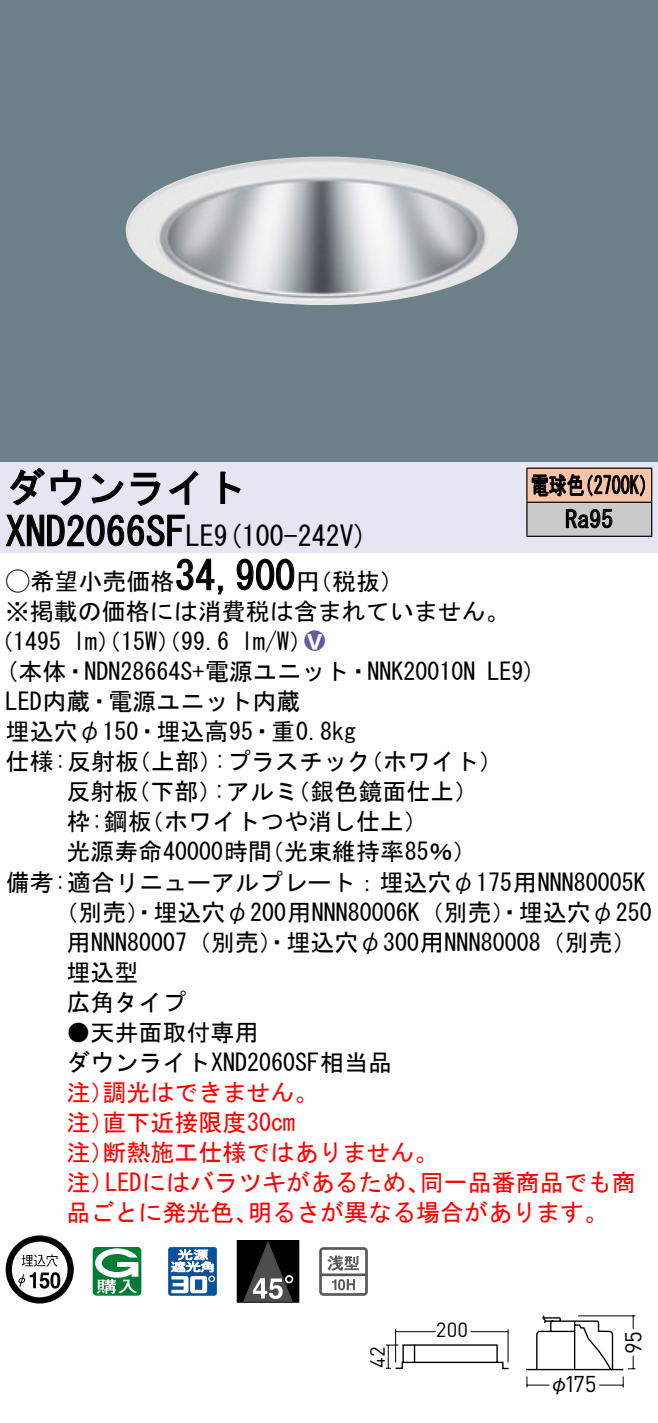
<style>
.page{position:relative;width:658px;height:1423px;background:#fff}
.page>*{position:absolute;margin:0;border:0;box-sizing:border-box;transform-origin:0 0}
.t1{font:40px "MS Gothic";color:#000}
.t2{font:28px "MS Gothic";color:#000}
.t3{font:24px/30.4px "MS Gothic";color:#000}
.t4{font:24px/30px "MS Gothic";color:#f00}
.t5{font:24px/34px "MS Gothic";color:#000;scale:.75 1}
.t6{font:24px "Ford Classification 1";color:#635aa0}
.t7{font:22.8px "DINOT";color:#000}
.t8{font:20.4px "DINOT";color:#000}
.t9{font:20px "Gothic BBB Pro Medium 90 pv RKSJ H";color:#000}
.s1{font-size:28px}
.s2{font-family:"Ford Classification 1"}
.s3{color:#fff}
</style>
<div class="page">
<div style="left:0;top:0;width:658px;height:462px;background:#6c8087"></div>
<img style="left:125px;top:157px;width:393px;height:148px">
<div style="left:0;top:462px;width:658px;height:90px;background:#e6e5f2"></div>
<svg style="left:9px;top:467px;width:73px;height:39px"></svg>
<svg style="left:91px;top:473px;width:33px;height:30px"></svg>
<svg style="left:130px;top:472px;width:30px;height:34px"></svg>
<svg style="left:168px;top:470px;width:30px;height:35px"></svg>
<svg style="left:220px;top:471px;width:21px;height:33px"></svg>
<svg style="left:5px;top:514px;width:180px;height:32px"></svg>
<svg style="left:176px;top:558px;width:47px;height:37px"></svg>
<svg style="left:236px;top:558px;width:59px;height:32px"></svg>
<svg style="left:6px;top:1235px;width:68px;height:68px"></svg>
<svg style="left:50px;top:1271px;width:10px;height:17px"></svg>
<svg style="left:93px;top:1247px;width:48px;height:48px"></svg>
<svg style="left:168px;top:1247px;width:49px;height:48px"></svg>
<div style="left:237px;top:1240px;width:62px;height:61px;background:#000"></div>
<svg style="left:243px;top:1241px;width:50px;height:60px"></svg>
<svg style="left:319px;top:1247px;width:49px;height:48px"></svg>
<div style="left:527px;top:468px;width:124px;height:34px;background:#f7c4a7"></div>
<div style="left:527px;top:502px;width:124px;height:34px;background:#cacaca"></div>
<hr style="left:526px;top:467px;width:126px;height:2px;background:#000">
<hr style="left:526px;top:468px;width:1px;height:33px;background:#000">
<hr style="left:651px;top:468px;width:1px;height:33px;background:#000">
<hr style="left:526px;top:501px;width:126px;height:2px;background:#000">
<hr style="left:526px;top:502px;width:1px;height:33px;background:#000">
<hr style="left:651px;top:502px;width:1px;height:33px;background:#000">
<hr style="left:526px;top:535px;width:126px;height:2px;background:#000">
<svg style="left:531px;top:474px;width:114px;height:23px"></svg>
<svg style="left:565px;top:508px;width:47px;height:20px"></svg>
<svg style="left:526px;top:1315px;width:110px;height:73px"></svg>
<svg style="left:385px;top:1329px;width:124px;height:41px"></svg>
<h1 class="t1" style="left:6px;top:467px;width:242px">ダウンライト</h1>
<p class="t2" style="left:214px;top:522px;width:155px">(9 100-242 (V</p>
<h1 class="t1" style="left:6px;top:511px;width:210px">XND2066SF<span class="s1">LE</span></h1>
<h1 class="t1" style="left:175px;top:555px;width:121px">34,900</h1>
<p class="t3" style="left:6px;top:566px;width:505px"><span class="s2">A</span>希望小売価格<br>※掲載の価格には消費税は含まれていません。</p>
<p class="t6" style="left:304px;top:629px;width:22px">2<span class="s3">8</span></p>
<p class="t3" style="left:296px;top:566px;width:109px">（円税抜(</p>
<p class="t3" style="left:241px;top:626px;width:73px">l m (W/</p>
<p class="t3" style="left:-11px;top:626px;width:74px">（1495</p>
<p class="t3" style="left:73px;top:626px;width:158px">lm）（15 ）（W 99.6</p>
<p class="t5" style="left:565px;top:468px;width:65px;text-indent:-34px">電球色<br>Ra95</p>
<p class="t5" style="left:575px;top:468px;width:109px">（2700 (K</p>
<p class="t3" style="left:6px;top:656px;width:471px">(本体・NDN28664 +S 電源ユニット・NNK20010N</p>
<p class="t3" style="left:6px;top:686px;width:296px">LED内蔵・電源ユニット内蔵</p>
<p class="t3" style="left:6px;top:716px;width:352px">埋込穴φ150・埋込高95・重0.8kg</p>
<p class="t3" style="left:359px;top:746px;width:145px">（ホワイト(</p>
<p class="t3" style="left:487px;top:656px;width:50px">LE (9</p>
<p class="t3" style="left:214px;top:746px;width:158px">:プラスチック</p>
<p class="t3" style="left:6px;top:746px;width:135px">仕様:反射板</p>
<p class="t3" style="left:127px;top:746px;width:97px">（上部）</p>
<p class="t3" style="left:66px;top:776px;width:74px">反射板</p>
<p class="t3" style="left:126px;top:776px;width:97px">（下部）</p>
<p class="t3" style="left:213px;top:776px;width:86px">:アルミ</p>
<p class="t3" style="left:286px;top:776px;width:193px">（銀色鏡面仕上(</p>
<p class="t3" style="left:66px;top:806px;width:87px">枠:鋼板</p>
<p class="t3" style="left:140px;top:806px;width:290px">（ホワイトつや消し仕上(</p>
<p class="t3" style="left:66px;top:836px;width:207px">光源寿命40000時間</p>
<p class="t3" style="left:6px;top:866px;width:641px">備考:適合リニューアルプレート：埋込穴φ175用NNN80005K</p>
<p class="t3" style="left:54px;top:896px;width:598px">（別売）・埋込穴φ200用NNN80006 （K 別売）・埋込穴φ250</p>
<p class="t3" style="left:66px;top:926px;width:571px">用NNN80007（別売）・埋込穴φ300用NNN80008（別売(</p>
<p class="t3" style="left:66px;top:956px;width:73px">埋込型</p>
<p class="t3" style="left:66px;top:986px;width:121px">広角タイプ</p>
<p class="t3" style="left:66px;top:1016px;width:327px">●天井面取付専用<br>ダウンライトXND2060SF相当品</p>
<p class="t4" style="left:102px;top:1076px;width:217px">調光はできません。</p>
<p class="t3" style="left:260px;top:836px;width:218px">（光束維持率85％(</p>
<p class="t4" style="left:102px;top:1076px;width:194px;text-indent:-36px">注）<br>直下近接限度30cm</p>
<p class="t4" style="left:102px;top:1106px;width:337px;text-indent:-36px">注）<br>断熱施工仕様ではありません。</p>
<p class="t4" style="left:66px;top:1136px;width:49px">注）</p>
<p class="t4" style="left:66px;top:1166px;width:49px">注）</p>
<p class="t4" style="left:105px;top:1166px;width:326px">LEDにはバラツキがあるため、</p>
<p class="t4" style="left:420px;top:1166px;width:217px">同一品番商品でも商</p>
<p class="t4" style="left:66px;top:1196px;width:193px">品ごとに発光色、</p>
<p class="t4" style="left:248px;top:1196px;width:362px">明るさが異なる場合があります。</p>
<p class="t8" style="left:363px;top:1367px;width:23px;rotate:-90deg">42</p>
<p class="t8" style="left:436px;top:1315px;width:34px">200</p>
<p class="t7" style="left:564px;top:1367px;width:34px">175</p>
<p class="t9" style="left:549px;top:1367px;width:21px">φ</p>
<p class="t7" style="left:617px;top:1353px;width:24px;rotate:-90deg">95</p>
</div>
